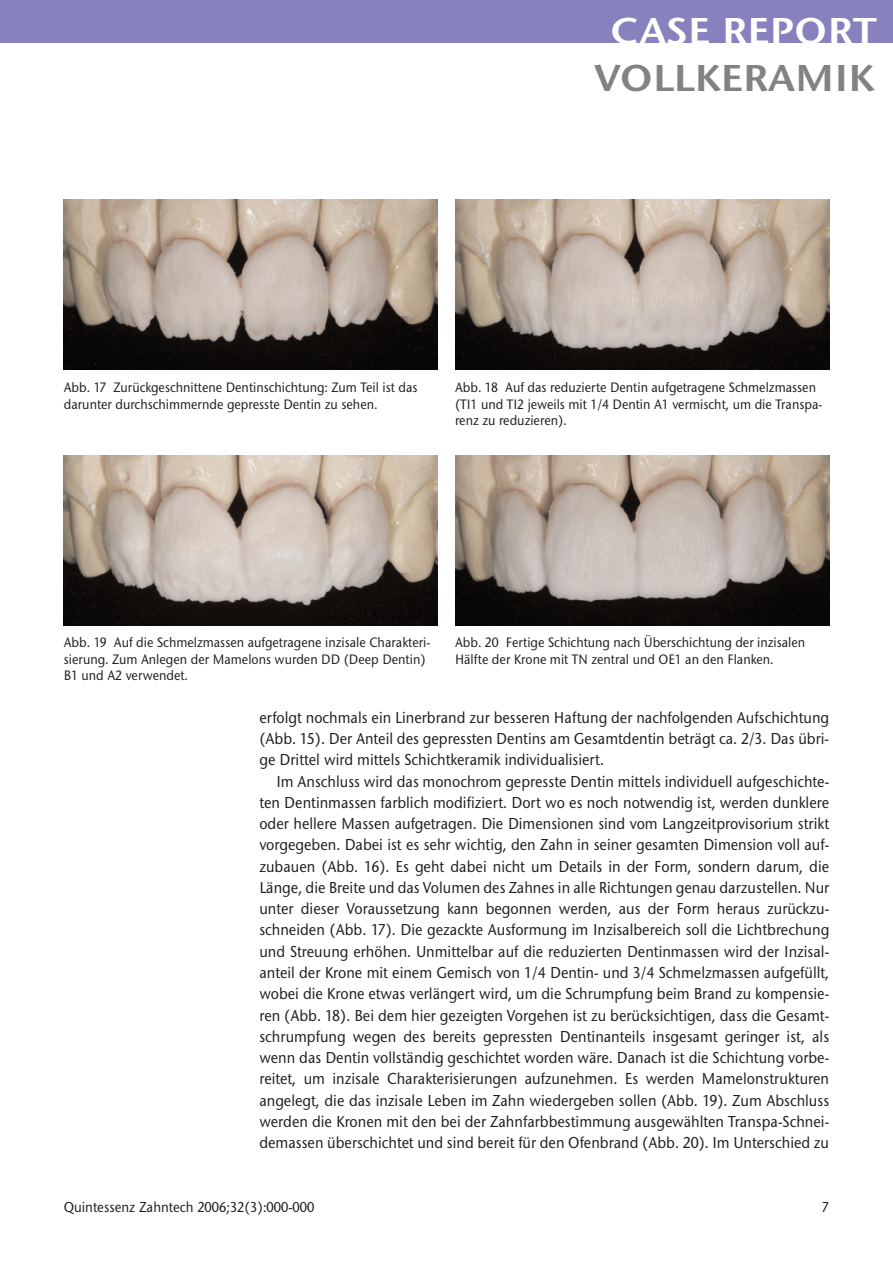
<style>
.page{position:relative;width:893px;height:1263px;background:#fff}
.page>*{position:absolute;margin:0;border:0;box-sizing:border-box;transform-origin:0 0}
.t1{font:39px "Stone Sans Itc T Semi";color:#808285;scale:1.1 1}
.t2{font:39px "Stone Sans Itc T Semi";color:#fff;scale:1.1 1}
.t3{font:500 16.5px/21.3px "Stone Sans Itc T";color:#231f20;text-align:justify;scale:.9 1}
.t4{font:500 15px "Stone Sans Itc T";color:#231f20;scale:.9 1}
.t5{font:500 14.25px/16.5px "Stone Sans Itc T";color:#231f20;scale:.9 1}
</style>
<div class="page">
<svg style="left:0;top:0;width:893px;height:626px"></svg>
<svg style="left:681px;top:44px;width:183px;height:150px"></svg>
<h1 class="t2" style="left:610px;top:15px;width:243px">CASE REPORT</h1>
<h1 class="t1" style="left:594px;top:63px;width:256px">VOLLKERAMIK</h1>
<p class="t5" style="left:64px;top:380px;width:395px">Abb. 17 Zurückgeschnittene Dentinschichtung: Zum Teil ist das darunter durchschimmernde gepresste Dentin zu sehen.</p>
<p class="t5" style="left:455px;top:380px;width:410px">Abb. 18 Auf das reduzierte Dentin aufgetragene Schmelzmassen (TI1 und TI2 jeweils mit 1/4 Dentin A1 vermischt, um die Transpa&shy;renz zu reduzieren).</p>
<p class="t5" style="left:64px;top:636px;width:409px">Abb. 19 Auf die Schmelzmassen aufgetragene inzisale Charakteri&shy;sierung. Zum Anlegen der Mamelons wurden DD (Deep Dentin)<br>B1 und A2 verwendet.</p>
<p class="t5" style="left:455px;top:636px;width:391px">Abb. 20 Fertige Schichtung nach Überschichtung der inzisalen<br>Hälfte der Krone mit TN zentral und OE1 an den Flanken.</p>
<p class="t3" style="left:259px;top:708px;width:635px">erfolgt nochmals ein Linerbrand zur besseren Haftung der nachfolgenden Aufschichtung (Abb. 15). Der Anteil des gepressten Dentins am Gesamtdentin beträgt ca. 2/3. Das übri&shy;ge Drittel wird mittels Schichtkeramik individualisiert.</p>
<p class="t3" style="left:259px;top:772px;width:635px;text-indent:17px">Im Anschluss wird das monochrom gepresste Dentin mittels individuell aufgeschichte&shy;ten Dentinmassen farblich modifiziert. Dort wo es noch notwendig ist, werden dunklere oder hellere Massen aufgetragen. Die Dimensionen sind vom Langzeitprovisorium strikt vorgegeben. Dabei ist es sehr wichtig, den Zahn in seiner gesamten Dimension voll auf&shy;zubauen (Abb. 16). Es geht dabei nicht um Details in der Form, sondern darum, die Länge, die Breite und das Volumen des Zahnes in alle Richtungen genau darzustellen. Nur unter dieser Voraussetzung kann begonnen werden, aus der Form heraus zurückzu&shy;schneiden (Abb. 17). Die gezackte Ausformung im Inzisalbereich soll die Lichtbrechung und Streuung erhöhen. Unmittelbar auf die reduzierten Dentinmassen wird der Inzisal&shy;anteil der Krone mit einem Gemisch von 1/4 Dentin- und 3/4 Schmelzmassen aufgefüllt, wobei die Krone etwas verlängert wird, um die Schrumpfung beim Brand zu kompensie&shy;ren (Abb. 18). Bei dem hier gezeigten Vorgehen ist zu berücksichtigen, dass die Gesamt&shy;schrumpfung wegen des bereits gepressten Dentinanteils insgesamt geringer ist, als wenn das Dentin vollständig geschichtet worden wäre. Danach ist die Schichtung vorbe&shy;reitet, um inzisale Charakterisierungen aufzunehmen. Es werden Mamelonstrukturen angelegt, die das inzisale Leben im Zahn wiedergeben sollen (Abb. 19). Zum Abschluss werden die Kronen mit den bei der Zahnfarbbestimmung ausgewählten Transpa-Schnei&shy;demassen überschichtet und sind bereit für den Ofenbrand (Abb. 20). Im Unterschied zu</p>
<p class="t4" style="left:64px;top:1201px;width:280px">Quintessenz Zahntech 2006;32(3):000-000</p>
<p class="t4" style="left:822px;top:1201px;width:10px">7</p>
</div>
